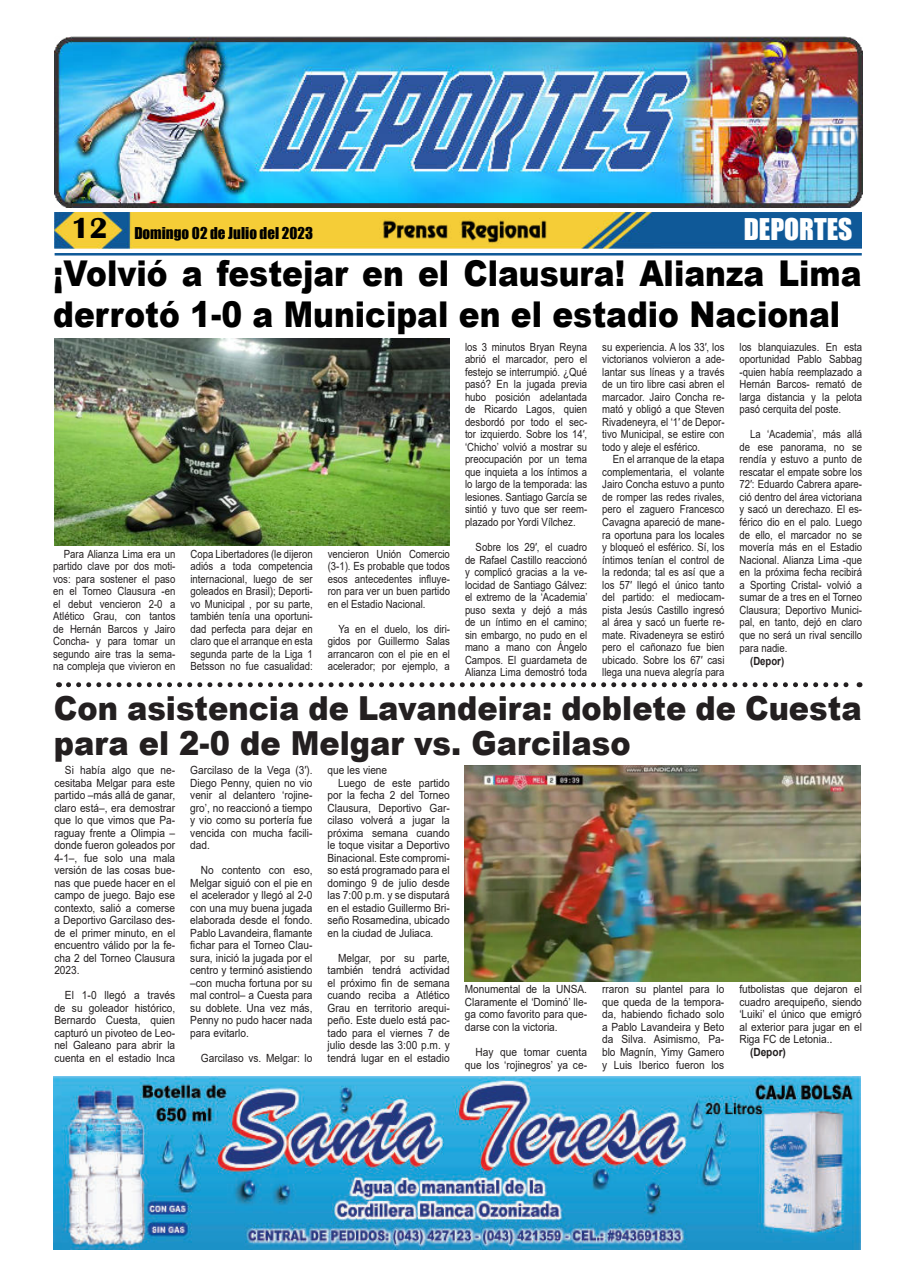
<style>
.page{position:relative;width:915px;height:1283px;background:#fff}
.page>*{position:absolute;margin:0;border:0;box-sizing:border-box;transform-origin:0 0}
.t1{font:900 35.5px/41.2px "Arial";color:#000;scale:.88 1}
.t2{font:900 33.12px/35px "Arial";color:#231f20;scale:.92 1}
.t3{font:27.5px "Impact";color:#fff}
.t4{font:15px "Impact";color:#000}
.t5{font:11.25px/12.5px "Arial";color:#231f20;text-align:justify;scale:.85 1}
.t6{font:11.25px/12.5px "Arial";color:#231f20;text-align:justify;scale:.9 1}
.t7{font:700 11.25px "Arial";color:#231f20;scale:.85 1}
.t8{font:700 11.25px "Arial";color:#231f20;scale:.9 1}
.s1{font-family:"Britannic";font-weight:700;font-size:30px}
.s2{font-size:12.5px}
</style>
<div class="page">
<img style="left:55px;top:212px;width:806px;height:36px">
<hr style="left:55px;top:253px;width:806px;height:2px;background:#0f5998">
<img style="left:379px;top:217px;width:170px;height:26px">
<img style="left:55px;top:37px;width:806px;height:170px">
<svg style="left:68px;top:682px;width:791px;height:5px"></svg>
<img style="left:54px;top:338px;width:396px;height:208px">
<img style="left:53px;top:1076px;width:806px;height:173px">
<img style="left:464px;top:766px;width:396px;height:215px">
<h3 class="t4" style="left:71px;top:227px;width:243px"><span class="s1">12</span> Domingo 02 de Julio del 2023</h3>
<h3 class="t3" style="left:743px;top:218px;width:110px">DEPORTES</h3>
<h1 class="t1" style="left:53px;top:256px;width:919px">¡Volvió a festejar en el Clausura! Alianza Lima derrotó 1-0 a Municipal en el estadio Nacional</h1>
<p class="t5" style="left:602px;top:341px;width:145px">su experiencia. A los 33′, los victorianos volvieron a ade&shy;lantar sus líneas y a través de un tiro libre casi abren el marcador. Jairo Concha re&shy;mató y obligó a que Steven Rivadeneyra, el ‘1′ de Depor&shy;tivo Municipal, se estire con todo y aleje el esférico.</p>
<p class="t5" style="left:602px;top:454px;width:145px;text-indent:11px">En el arranque de la etapa complementaria, el volante Jairo Concha estuvo a punto de romper las redes rivales, pero el zaguero Francesco Cavagna apareció de mane&shy;ra oportuna para los locales y bloqueó el esférico. Sí, los íntimos tenían el control de la redonda; tal es así que a los 57′ llegó el único tanto del partido: el mediocam&shy;pista Jesús Castillo ingresó al área y sacó un fuerte re&shy;mate. Rivadeneyra se estiró pero el cañonazo fue bien ubicado. Sobre los 67′ casi llega una nueva alegría para</p>
<p class="t5" style="left:465px;top:342px;width:145px">los 3 minutos Bryan Reyna abrió el marcador, pero el festejo se interrumpió. ¿Qué pasó? En la jugada previa hubo posición adelantada de Ricardo Lagos, quien desbordó por todo el sec&shy;tor izquierdo. Sobre los 14′, ‘Chicho’ volvió a mostrar su preocupación por un tema que inquieta a los íntimos a lo largo de la temporada: las lesiones. Santiago García se sintió y tuvo que ser reem&shy;plazado por Yordi Vílchez.</p>
<p class="t5" style="left:465px;top:541px;width:146px;text-indent:11px">Sobre los 29′, el cuadro de Rafael Castillo reaccionó y complicó gracias a la ve&shy;locidad de Santiago Gálvez: el extremo de la ‘Academia’ puso sexta y dejó a más de un íntimo en el camino; sin embargo, no pudo en el mano a mano con Ángelo Campos. El guardameta de Alianza Lima demostró toda</p>
<p class="t5" style="left:739px;top:342px;width:146px">los blanquiazules. En esta oportunidad Pablo Sabbag -quien había reemplazado a Hernán Barcos- remató de larga distancia y la pelota pasó cerquita del poste.</p>
<p class="t5" style="left:739px;top:429px;width:146px;text-indent:11px">La ‘Academia’, más allá de ese panorama, no se rendía y estuvo a punto de rescatar el empate sobre los 72′: Eduardo Cabrera apare&shy;ció dentro del área victoriana y sacó un derechazo. El es&shy;férico dio en el palo. Luego de ello, el marcador no se movería más en el Estadio Nacional. Alianza Lima -que en la próxima fecha recibirá a Sporting Cristal- volvió a sumar de a tres en el Torneo Clausura; Deportivo Munici&shy;pal, en tanto, dejó en claro que no será un rival sencillo</p>
<p class="t5" style="left:739px;top:643px;width:58px">para nadie.</p>
<p class="t7" style="left:750px;top:656px;width:41px">(Depor)</p>
<h2 class="t2" style="left:54px;top:693px;width:879px">Con asistencia de Lavandeira: doblete de Cuesta para el 2-0 de Melgar vs. Garcilaso</h2>
<p class="t6" style="left:54px;top:765px;width:136px;text-indent:11px">Si había algo que ne&shy;cesitaba Melgar para este partido –más allá de ganar, claro está–, era demostrar que lo que vimos que Pa&shy;raguay frente a Olimpia – donde fueron goleados por 4-1–, fue solo una mala versión de las cosas bue&shy;nas que puede hacer en el campo de juego. Bajo ese contexto, salió a comerse a Deportivo Garcilaso des&shy;de el primer minuto, en el encuentro válido por la fe&shy;cha 2 del Torneo Clausura 2023.</p>
<p class="t6" style="left:54px;top:990px;width:136px;text-indent:11px">El 1-0 llegó a través de su goleador histórico, Bernardo Cuesta, quien capturó un pivoteo de Leo&shy;nel Galeano para abrir la cuenta en el estadio Inca</p>
<p class="t5" style="left:53px;top:548px;width:145px;text-indent:11px">Para Alianza Lima era un partido clave por dos moti&shy;vos: para sostener el paso en el Torneo Clausura -en el debut vencieron 2-0 a Atlético Grau, con tantos de Hernán Barcos y Jairo Concha- y para tomar un segundo aire tras la sema&shy;na compleja que vivieron en</p>
<p class="t5" style="left:190px;top:548px;width:145px">Copa Libertadores (le dijeron adiós a toda competencia internacional, luego de ser goleados en Brasil); Deporti&shy;vo Municipal , por su parte, también tenía una oportuni&shy;dad perfecta para dejar en claro que el arranque en esta segunda parte de la Liga 1<br>Betsson no fue casualidad:</p>
<p class="t5" style="left:327px;top:548px;width:145px">vencieron Unión Comercio (3-1). Es probable que todos esos antecedentes influye&shy;ron para ver un buen partido en el Estadio Nacional.</p>
<p class="t5" style="left:327px;top:623px;width:145px;text-indent:11px">Ya en el duelo, los diri&shy;gidos por Guillermo Salas arrancaron con el pie en el acelerador; por ejemplo, a</p>
<p class="t6" style="left:190px;top:764px;width:137px">Garcilaso de la Vega (3′).<br>Diego Penny, quien no vio venir al delantero ‘rojine&shy;gro’, no reaccionó a tiempo y vio como su portería fue vencida con mucha facili&shy;dad.</p>
<p class="t6" style="left:190px;top:864px;width:137px;text-indent:11px">No contento con eso, Melgar siguió con el pie en el acelerador y llegó al 2-0 con una muy buena jugada elaborada desde el fondo.<br>Pablo Lavandeira, flamante fichar para el Torneo Clau&shy;sura, inició la jugada por el centro y terminó asistiendo –con mucha fortuna por su mal control– a Cuesta para su doblete. Una vez más, Penny no pudo hacer nada para evitarlo.</p>
<p class="t6" style="left:201px;top:1052px;width:125px">Garcilaso vs. Melgar: lo</p>
<p class="t6" style="left:327px;top:765px;width:68px">que les viene</p>
<p class="t6" style="left:338px;top:777px;width:125px">Luego de este partido</p>
<p class="t6" style="left:327px;top:790px;width:137px">por la fecha 2 del Torneo</p>
<p class="t6" style="left:327px;top:802px;width:137px">Clausura, Deportivo Gar-</p>
<p class="t6" style="left:327px;top:815px;width:137px">cilaso volverá a jugar la</p>
<p class="t6" style="left:327px;top:827px;width:137px">próxima semana cuando</p>
<p class="t6" style="left:327px;top:840px;width:137px">le toque visitar a Deportivo</p>
<p class="t6" style="left:327px;top:852px;width:137px">Binacional. Este compromi-</p>
<p class="t6" style="left:327px;top:865px;width:137px">so está programado para el</p>
<p class="t6" style="left:327px;top:877px;width:137px">domingo 9 de julio desde</p>
<p class="t6" style="left:327px;top:890px;width:137px">las 7:00 p.m. y se disputará</p>
<p class="t6" style="left:327px;top:902px;width:137px">en el estadio Guillermo Bri-</p>
<p class="t6" style="left:327px;top:915px;width:137px">seño Rosamedina, ubicado</p>
<p class="t6" style="left:327px;top:927px;width:119px">en la ciudad de Juliaca.</p>
<p class="t6" style="left:327px;top:952px;width:137px;text-indent:11px">Melgar, por su parte, también tendrá actividad el próximo fin de semana cuando reciba a Atlético Grau en territorio arequi&shy;peño. Este duelo está pac&shy;tado para el viernes 7 de julio desde las 3:00 p.m. y tendrá lugar en el estadio</p>
<p class="t6" style="left:464px;top:983px;width:137px">Monumental de la UNSA.<br>Claramente el ‘Dominó’ lle&shy;ga como favorito para que&shy;darse con la victoria.</p>
<p class="t6" style="left:464px;top:1047px;width:137px;text-align:right">Hay que tomar cuenta que los ‘rojinegros’ ya ce-</p>
<p class="t6" style="left:602px;top:984px;width:137px">rraron su plantel para lo que queda de la tempora&shy;da, habiendo fichado solo a Pablo Lavandeira y Beto da Silva. Asimismo, Pa&shy;blo Magnín, Yimy Gamero y Luis Iberico fueron los</p>
<p class="t6" style="left:739px;top:984px;width:138px">futbolistas que dejaron el</p>
<p class="t6" style="left:739px;top:997px;width:138px">cuadro arequipeño, siendo</p>
<p class="t6" style="left:739px;top:1009px;width:138px">‘Luiki’ el único que emigró</p>
<p class="t6" style="left:739px;top:1022px;width:138px">al exterior para jugar en el</p>
<p class="t6" style="left:739px;top:1034px;width:105px">Riga FC de Letonia.<span class="s2">.</span></p>
<p class="t8" style="left:749px;top:1048px;width:41px">(Depor)</p>
</div>
